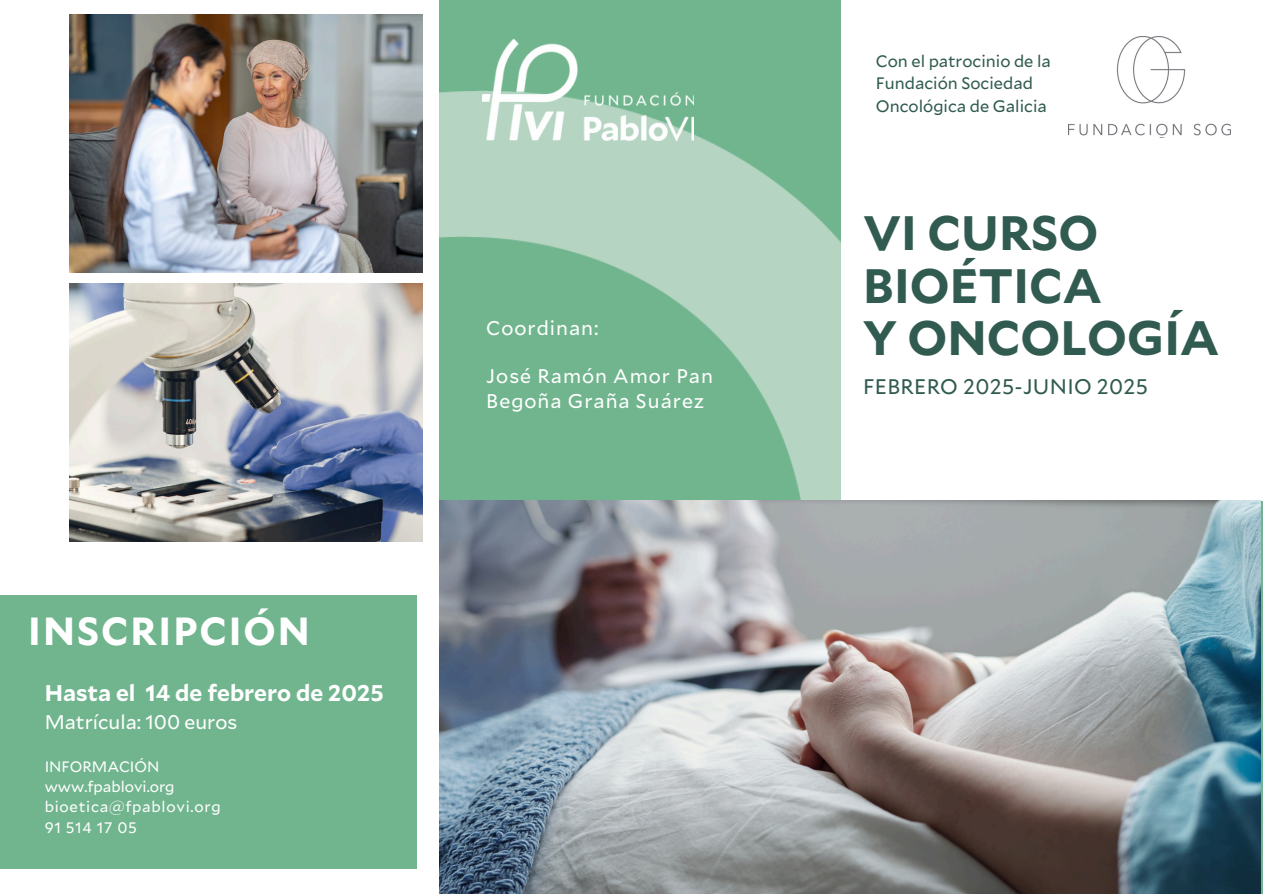
<style>
.page{position:relative;width:1263px;height:894px;background:#fff}
.page>*{position:absolute;margin:0;border:0;box-sizing:border-box;transform-origin:0 0}
.t1{font:700 48px/52.8px "Mallory";color:#315b50}
.t2{font:700 39px "Mallory";letter-spacing:.05em;color:#fff}
.t3{font:700 22.65px "Mallory";color:#fff}
.t4{font:21px "Mallory";letter-spacing:.015em;color:#315b50}
.t5{font:19.65px/24.2px "Mallory";letter-spacing:.05em;color:#fff}
.t6{font:19.5px "Mallory";color:#fff}
.t7{font:16.5px/22.5px "Mallory";color:#315b50}
.t8{font:15px "Mallory";color:#fff}
.t9{font:15px "Mallory";letter-spacing:.05em;color:#fff}
.t10{font:15px "Mallory";letter-spacing:.025em;color:#fff}
</style>
<div class="page">
<div style="left:0;top:0;width:1263px;height:893px;background:#71b58e"></div>
<img style="left:439px;top:90px;width:512px;height:803px">
<div style="left:0;top:0;width:439px;height:893px;background:#fff"></div>
<div style="left:0;top:595px;width:416px;height:273px;background:#71b58e"></div>
<div style="left:842px;top:0;width:421px;height:500px;background:#fff"></div>
<img style="left:439px;top:500px;width:822px;height:392px">
<img style="left:482px;top:39px;width:211px;height:102px">
<img style="left:1068px;top:37px;width:162px;height:99px">
<img style="left:69px;top:283px;width:354px;height:258px">
<img style="left:69px;top:15px;width:354px;height:257px">
<p class="t2" style="left:28px;top:603px;width:283px">INSCRIPCIÓN</p>
<h2 class="t3" style="left:45px;top:676px;width:341px">Hasta el 14 de febrero de 2025</h2>
<h2 class="t6" style="left:45px;top:708px;width:194px">Matrícula: 100 euros</h2>
<h4 class="t8" style="left:45px;top:755px;width:116px">INFORMACIÓN</h4>
<p class="t8" style="left:45px;top:776px;width:131px">www.fpablovi.org</p>
<p class="t9" style="left:45px;top:796px;width:178px">bioetica@fpablovi.org</p>
<p class="t10" style="left:45px;top:816px;width:94px">91 514 17 05</p>
<p class="t5" style="left:486px;top:315px;width:114px">Coordinan:</p>
<p class="t5" style="left:486px;top:363px;width:228px">José Ramón Amor Pan<br>Begoña Graña Suárez</p>
<p class="t7" style="left:876px;top:49px;width:176px">Con el patrocinio de la<br>Fundación Sociedad<br>Oncológica de Galicia</p>
<p class="t1" style="left:863px;top:204px;width:357px">VI CURSO<br>BIOÉTICA<br>Y ONCOLOGÍA</p>
<p class="t4" style="left:863px;top:371px;width:286px">FEBRERO 2025-JUNIO 2025</p>
</div>
